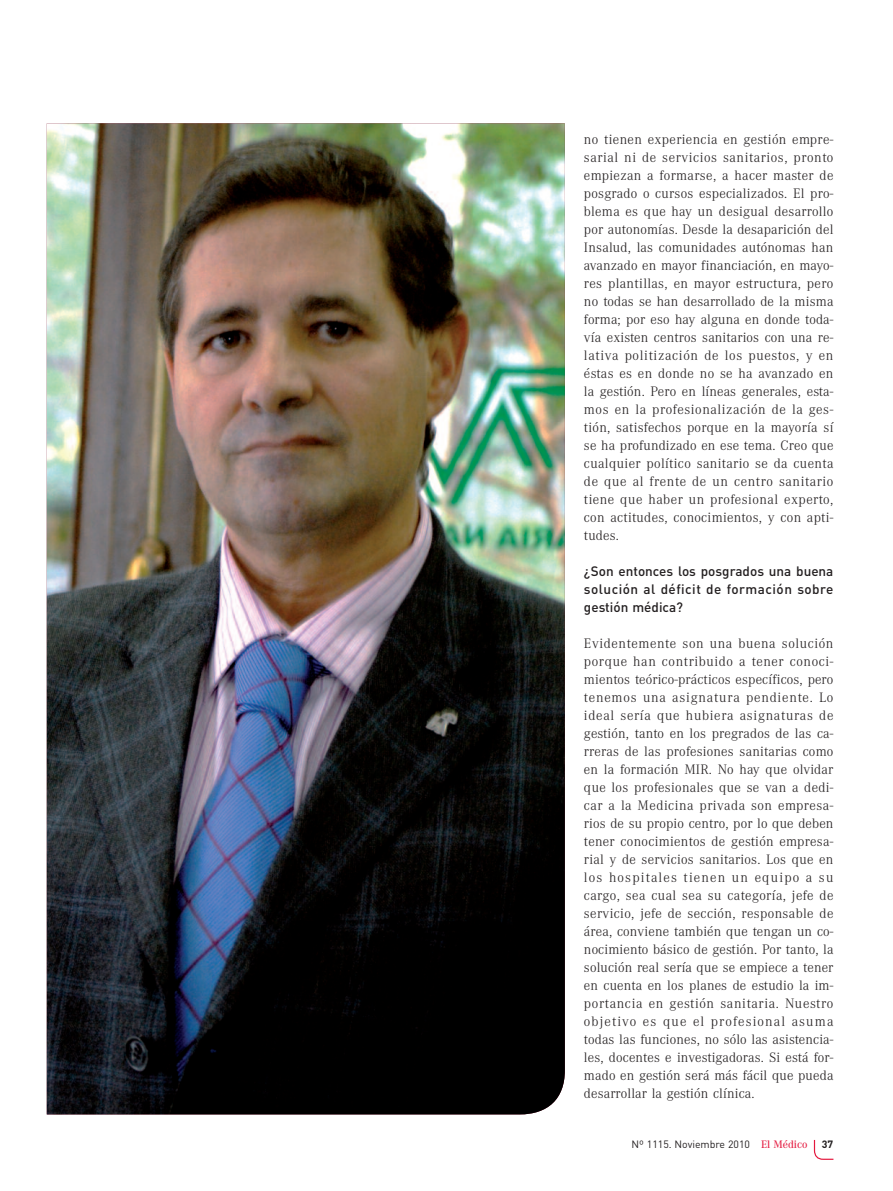
<style>
.page{position:relative;width:893px;height:1191px;background:#fff}
.page>*{position:absolute;margin:0;border:0;box-sizing:border-box;transform-origin:0 0}
.t1{font:300 14.25px/18px "Corporate A";letter-spacing:.01em;color:#231f20;text-align:justify}
.t2{font:500 13.5px/18px "DIN";letter-spacing:.035em;color:#231f20;text-align:justify}
.t3{font:10.5px "DIN";color:#231f20}
.t4{font:700 10.5px "DIN";color:#231f20}
.s1{font-family:"Corporate A";font-weight:500;font-size:11.25px;color:#e4183e}
</style>
<div class="page">
<svg style="left:813px;top:1139px;width:21px;height:21px"></svg>
<img style="left:47px;top:123px;width:518px;height:991px">
<p class="t1" style="left:584px;top:130px;width:251px">no tienen experiencia en gestión empre&shy;sarial ni de servicios sanitarios, pronto empiezan a formarse, a hacer master de posgrado o cursos especializados. El pro&shy;blema es que hay un desigual desarrollo por autonomías. Desde la desaparición del Insalud, las comunidades autónomas han avanzado en mayor financiación, en mayo&shy;res plantillas, en mayor estructura, pero no todas se han desarrollado de la misma forma; por eso hay alguna en donde toda&shy;vía existen centros sanitarios con una re&shy;lativa politización de los puestos, y en éstas es en donde no se ha avanzado en la gestión. Pero en líneas generales, esta&shy;mos en la profesionalización de la ges&shy;tión, satisfechos porque en la mayoría sí se ha profundizado en ese tema. Creo que cualquier político sanitario se da cuenta de que al frente de un centro sanitario tiene que haber un profesional experto, con actitudes, conocimientos, y con apti&shy;tudes.</p>
<p class="t2" style="left:584px;top:562px;width:251px">¿Son entonces los posgrados una buena solución al déficit de formación sobre gestión médica?</p>
<p class="t1" style="left:584px;top:634px;width:251px">Evidentemente son una buena solución porque han contribuido a tener conoci&shy;mientos teórico-prácticos específicos, pero tenemos una asignatura pendiente. Lo ideal sería que hubiera asignaturas de gestión, tanto en los pregrados de las ca&shy;rreras de las profesiones sanitarias como en la formación MIR. No hay que olvidar que los profesionales que se van a dedi&shy;car a la Medicina privada son empresa&shy;rios de su propio centro, por lo que deben tener conocimientos de gestión empresa&shy;rial y de servicios sanitarios. Los que en los hospitales tienen un equipo a su cargo, sea cual sea su categoría, jefe de servicio, jefe de sección, responsable de área, conviene también que tengan un co&shy;nocimiento básico de gestión. Por tanto, la solución real sería que se empiece a tener en cuenta en los planes de estudio la im&shy;portancia en gestión sanitaria. Nuestro objetivo es que el profesional asuma todas las funciones, no sólo las asistencia&shy;les, docentes e investigadoras. Si está for&shy;mado en gestión será más fácil que pueda desarrollar la gestión clínica.</p>
<p class="t3" style="left:632px;top:1138px;width:177px">Nº 1115. Noviembre 2010 <span class="s1">El Médico</span></p>
<p class="t4" style="left:822px;top:1138px;width:13px">37</p>
</div>
